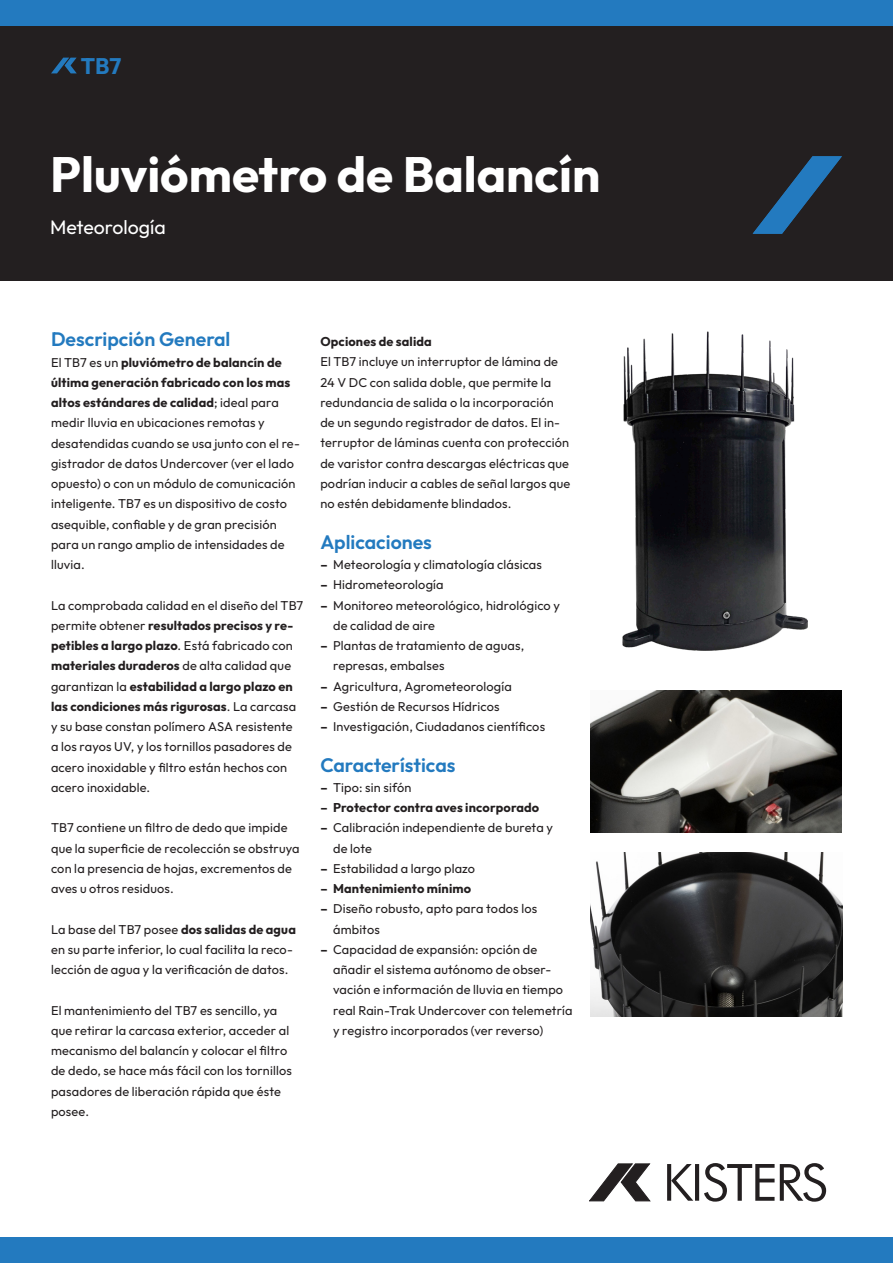
<style>
.page{position:relative;width:893px;height:1263px;background:#fff}
.page>*{position:absolute;margin:0;border:0;box-sizing:border-box;transform-origin:0 0}
.t1{font:700 49.5px "Outfit";color:#fff}
.t2{font:700 22.5px "Outfit";color:#237abf}
.t3{font:600 19.5px "Outfit";color:#237abf}
.t4{font:19.5px "Outfit";color:#fff}
.t5{font:12.75px/20.2px "Outfit";letter-spacing:.015em;color:#231f20}
.t6{font:700 12.75px "Outfit";letter-spacing:.01em;color:#231f20}
.s1{font-weight:700}
</style>
<div class="page">
<div style="left:0;top:26px;width:893px;height:255px;background:#231f20"></div>
<svg style="left:667px;top:1164px;width:4px;height:37px"></svg>
<svg style="left:671px;top:1164px;width:22px;height:37px"></svg>
<hr style="left:695px;top:1164px;width:4px;height:37px;background:#231f20">
<svg style="left:704px;top:1163px;width:122px;height:39px"></svg>
<svg style="left:589px;top:1163px;width:61px;height:38px"></svg>
<div style="left:0;top:0;width:893px;height:26px;background:#237abf"></div>
<div style="left:0;top:1237px;width:893px;height:26px;background:#237abf"></div>
<svg style="left:51px;top:58px;width:26px;height:15px"></svg>
<svg style="left:753px;top:156px;width:89px;height:78px"></svg>
<img style="left:590px;top:691px;width:252px;height:141px">
<img style="left:590px;top:853px;width:252px;height:163px">
<img style="left:622px;top:332px;width:185px;height:319px">
<h2 class="t2" style="left:81px;top:53px;width:42px">TB7</h2>
<h1 class="t1" style="left:50px;top:147px;width:552px">Pluviómetro de Balancín</h1>
<h3 class="t4" style="left:50px;top:216px;width:117px">Meteorología</h3>
<h3 class="t3" style="left:51px;top:328px;width:181px">Descripción General</h3>
<p class="t5" style="left:51px;top:352px;width:250px">El TB7 es un <span class="s1">pluviómetro de balancín de última generación fabricado con los mas altos estándares de calidad</span>; ideal para medir lluvia en ubicaciones remotas y desatendidas cuando se usa junto con el re&shy;gistrador de datos Undercover (ver el lado opuesto) o con un módulo de comunicación inteligente. TB7 es un dispositivo de costo asequible, confiable y de gran precisión para un rango amplio de intensidades de lluvia.</p>
<p class="t5" style="left:51px;top:595px;width:254px">La comprobada calidad en el diseño del TB7 permite obtener <span class="s1">resultados precisos y re&shy;petibles a largo plazo</span>. Está fabricado con <span class="s1">materiales duraderos</span> de alta calidad que garantizan la <span class="s1">estabilidad a largo plazo en las condiciones más rigurosas</span>. La carcasa y su base constan polímero ASA resistente<br>a los rayos UV, y los tornillos pasadores de acero inoxidable y filtro están hechos con acero inoxidable.</p>
<p class="t5" style="left:51px;top:818px;width:250px">TB7 contiene un filtro de dedo que impide que la superficie de recolección se obstruya con la presencia de hojas, excrementos de aves u otros residuos.</p>
<p class="t5" style="left:51px;top:919px;width:246px">La base del TB7 posee <span class="s1">dos salidas de agua </span>en su parte inferior, lo cual facilita la reco&shy;lección de agua y la verificación de datos.</p>
<p class="t5" style="left:51px;top:1000px;width:242px">El mantenimiento del TB7 es sencillo, ya que retirar la carcasa exterior, acceder al mecanismo del balancín y colocar el filtro de dedo, se hace más fácil con los tornillos pasadores de liberación rápida que éste posee.</p>
<p class="t6" style="left:320px;top:334px;width:113px">Opciones de salida</p>
<p class="t5" style="left:320px;top:352px;width:251px">El TB7 incluye un interruptor de lámina de 24 V DC con salida doble, que permite la redundancia de salida o la incorporación de un segundo registrador de datos. El in&shy;terruptor de láminas cuenta con protección de varistor contra descargas eléctricas que podrían inducir a cables de señal largos que no estén debidamente blindados.</p>
<h3 class="t3" style="left:320px;top:531px;width:113px">Aplicaciones</h3>
<p class="t5" style="left:320px;top:554px;width:223px"><span class="s1">–</span> Meteorología y climatología clásicas</p>
<p class="t5" style="left:320px;top:575px;width:125px"><span class="s1">–</span> Hidrometeorología</p>
<p class="t5" style="left:333px;top:595px;width:228px;text-indent:-13px"><span class="s1">–</span> Monitoreo meteorológico, hidrológico y de calidad de aire</p>
<p class="t5" style="left:333px;top:635px;width:193px;text-indent:-13px"><span class="s1">–</span> Plantas de tratamiento de aguas, represas, embalses</p>
<p class="t5" style="left:320px;top:676px;width:193px"><span class="s1">–</span> Agricultura, Agrometeorología</p>
<p class="t5" style="left:320px;top:696px;width:181px"><span class="s1">–</span> Gestión de Recursos Hídricos</p>
<p class="t5" style="left:320px;top:716px;width:226px"><span class="s1">–</span> Investigación, Ciudadanos científicos</p>
<h3 class="t3" style="left:320px;top:754px;width:137px">Características</h3>
<p class="t5" style="left:320px;top:777px;width:93px"><span class="s1">–</span> Tipo: sin sifón</p>
<p class="t6" style="left:320px;top:800px;width:220px">– Protector contra aves incorporado</p>
<p class="t5" style="left:333px;top:818px;width:221px;text-indent:-13px"><span class="s1">–</span> Calibración independiente de bureta y de lote</p>
<p class="t5" style="left:320px;top:858px;width:156px"><span class="s1">–</span> Estabilidad a largo plazo</p>
<p class="t6" style="left:320px;top:881px;width:152px">– Mantenimiento mínimo</p>
<p class="t5" style="left:333px;top:899px;width:206px;text-indent:-13px"><span class="s1">–</span> Diseño robusto, apto para todos los ámbitos</p>
<p class="t5" style="left:333px;top:939px;width:241px;text-indent:-13px"><span class="s1">–</span> Capacidad de expansión: opción de añadir el sistema autónomo de obser&shy;vación e información de lluvia en tiempo real Rain-Trak Undercover con telemetría y registro incorporados (ver reverso)</p>
</div>
